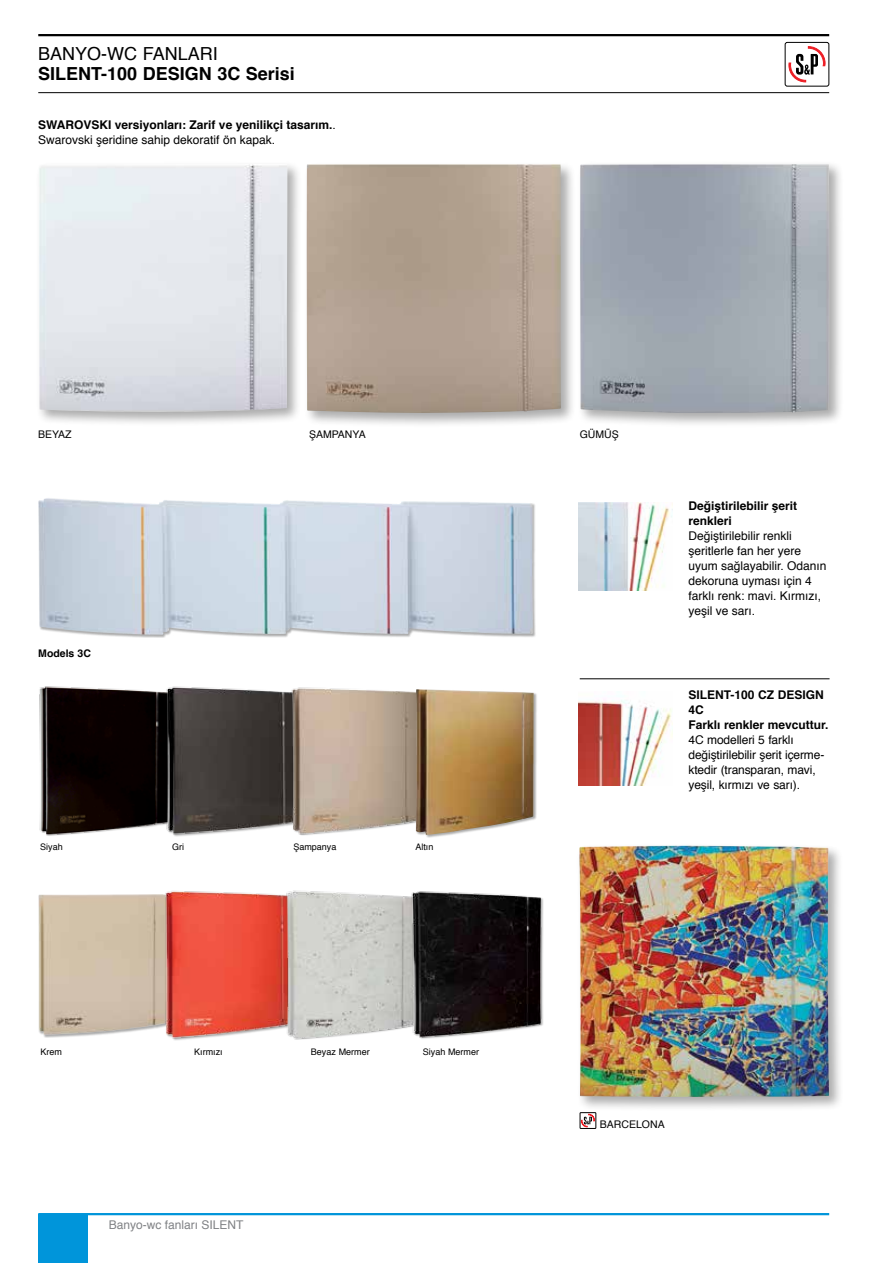
<style>
.page{position:relative;width:893px;height:1263px;background:#fff}
.page>*{position:absolute;margin:0;border:0;box-sizing:border-box;transform-origin:0 0}
.t1{font:700 18px "Helvetica";color:#000}
.t2{font:18px "Helvetica";color:#000}
.t3{font:12px/15px "Helvetica";color:#000}
.t4{font:700 12px/15px "Helvetica";color:#000}
.t5{font:12px "Helvetica";color:#808285}
.t6{font:10.5px "Helvetica";color:#000}
.t7{font:700 10.5px "Helvetica";color:#000}
.t8{font:9px "Helvetica";color:#000}
.s1{font-weight:400}
</style>
<div class="page">
<hr style="left:38px;top:1213px;width:791px;height:2px;background:#0095da">
<div style="left:38px;top:1214px;width:49px;height:49px;background:#0095da"></div>
<hr style="left:38px;top:34px;width:791px;height:2px;background:#000">
<hr style="left:38px;top:92px;width:791px;height:1px;background:#000">
<svg style="left:788px;top:47px;width:38px;height:36px"></svg>
<div style="left:785px;top:42px;width:44px;height:44px;border:1px solid #000;border-radius:2px"></div>
<img style="left:38px;top:894px;width:119px;height:141px">
<img style="left:579px;top:502px;width:94px;height:88px">
<img style="left:579px;top:699px;width:94px;height:86px">
<hr style="left:580px;top:678px;width:249px;height:1px;background:#000">
<div style="left:38px;top:497px;width:498px;height:141px;background:#000;opacity:.33"></div>
<img style="left:38px;top:498px;width:183px;height:137px">
<img style="left:39px;top:686px;width:118px;height:150px">
<img style="left:157px;top:686px;width:125px;height:151px">
<img style="left:282px;top:687px;width:133px;height:149px">
<div style="left:415px;top:689px;width:122px;height:149px;background:#000;opacity:.33"></div>
<img style="left:416px;top:689px;width:118px;height:146px">
<img style="left:157px;top:891px;width:125px;height:150px">
<img style="left:282px;top:890px;width:122px;height:150px">
<img style="left:404px;top:891px;width:140px;height:148px">
<div style="left:36px;top:161px;width:266px;height:266px;background:#000;opacity:.33"></div>
<img style="left:39px;top:164px;width:248px;height:248px">
<div style="left:303px;top:161px;width:273px;height:267px;background:#000;opacity:.33"></div>
<img style="left:307px;top:164px;width:254px;height:249px">
<div style="left:577px;top:161px;width:267px;height:267px;background:#000;opacity:.33"></div>
<img style="left:580px;top:164px;width:249px;height:249px">
<div style="left:576px;top:842px;width:268px;height:270px;background:#000;opacity:.33"></div>
<img style="left:579px;top:846px;width:250px;height:251px">
<svg style="left:582px;top:1114px;width:12px;height:13px"></svg>
<div style="left:580px;top:1112px;width:16px;height:17px;border:1px solid #000"></div>
<h1 class="t2" style="left:38px;top:40px;width:181px">BANYO-WC FANLARI</h1>
<h1 class="t1" style="left:38px;top:59px;width:258px">SILENT-100 DESIGN 3C Serisi</h1>
<p class="t4" style="left:38px;top:117px;width:299px">SWAROVSKI versiyonları: Zarif ve yenilikçi tasarım.<span class="s1">.<br>Swarovski şeridine sahip dekoratif ön kapak.</span></p>
<p class="t6" style="left:38px;top:426px;width:35px">BEYAZ</p>
<p class="t6" style="left:309px;top:426px;width:58px">ŞAMPANYA</p>
<p class="t6" style="left:580px;top:426px;width:41px">GÜMÜŞ</p>
<p class="t7" style="left:38px;top:645px;width:54px">Models 3C</p>
<p class="t8" style="left:40px;top:840px;width:24px">Siyah</p>
<p class="t8" style="left:172px;top:840px;width:13px">Gri</p>
<p class="t8" style="left:293px;top:840px;width:45px">Şampanya</p>
<p class="t8" style="left:415px;top:840px;width:20px">Altın</p>
<p class="t4" style="left:688px;top:499px;width:110px">Değiştirilebilir şerit renkleri</p>
<p class="t3" style="left:688px;top:529px;width:140px">Değiştirilebilir renkli şeritlerle fan her yere uyum sağlayabilir. Odanın dekoruna uyması için 4 farklı renk: mavi. Kırmızı, yeşil ve sarı.</p>
<p class="t4" style="left:688px;top:688px;width:142px">SILENT-100 CZ DESIGN<br>4C<br>Farklı renkler mevcuttur.</p>
<p class="t3" style="left:688px;top:733px;width:137px">4C modelleri 5 farklı değiştirilebilir şerit içerme&shy;ktedir (transparan, mavi, yeşil, kırmızı ve sarı).</p>
<p class="t8" style="left:41px;top:1045px;width:23px">Krem</p>
<p class="t8" style="left:311px;top:1045px;width:60px">Beyaz Mermer</p>
<p class="t8" style="left:423px;top:1045px;width:58px">Siyah Mermer</p>
<p class="t8" style="left:194px;top:1045px;width:30px">Kırmızı</p>
<p class="t5" style="left:109px;top:1215px;width:136px">Banyo-wc fanları SILENT</p>
<p class="t6" style="left:600px;top:1116px;width:66px">BARCELONA</p>
</div>
